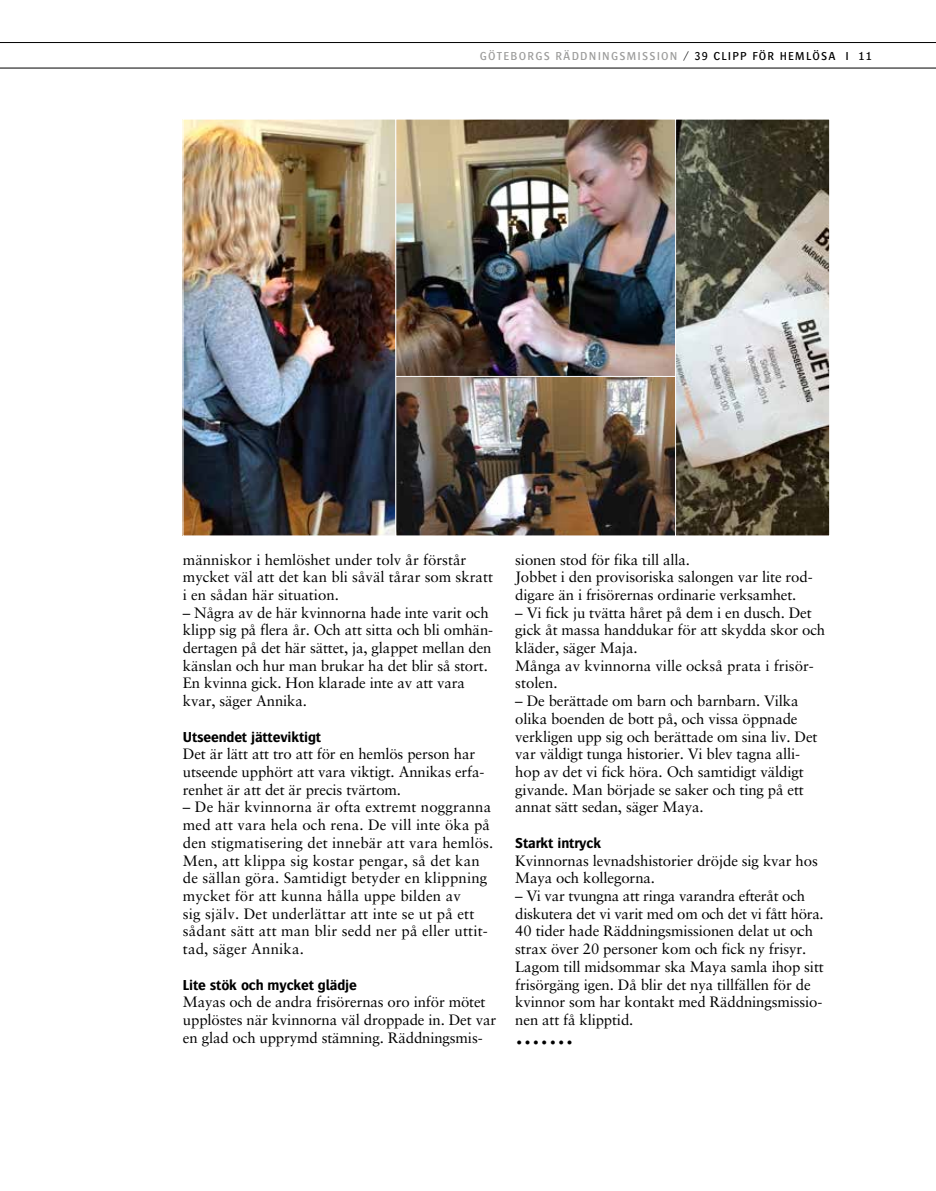
<style>
.page{position:relative;width:936px;height:1191px;background:#fff}
.page>*{position:absolute;margin:0;border:0;box-sizing:border-box;transform-origin:0 0}
.t1{font:30px "Sabon";color:#000}
.t2{font:15px/17.7px "Sabon";letter-spacing:-.01em;color:#000}
.t3{font:15px/17.7px "Sabon";letter-spacing:.01em;color:#000}
.t4{font:700 15px "Bosis";letter-spacing:-.01em;color:#000}
.t5{font:12px "Bosis";letter-spacing:.1em;color:#9d9d9c}
.s1{color:#000}
</style>
<div class="page">
<hr style="left:0;top:42px;width:935px;height:1px;background:#000">
<hr style="left:0;top:68px;width:935px;height:1px;background:#000">
<img style="left:184px;top:121px;width:644px;height:413px">
<div style="left:395px;top:119px;width:281px;height:258px;border:1px solid #fff"></div>
<div style="left:182px;top:119px;width:214px;height:417px;border:1px solid #fff"></div>
<div style="left:675px;top:119px;width:155px;height:417px;border:1px solid #fff"></div>
<p class="t5" style="left:480px;top:50px;width:394px">GÖTEBORGS RÄDDNINGSMISSION <span class="s1">/ 39 CLIPP FÖR HEMLÖSA I 11</span></p>
<p class="t2" style="left:183px;top:550px;width:312px">människor i hemlöshet under tolv år förstår mycket väl att det kan bli såväl tårar som skratt i en sådan här situation.</p>
<p class="t2" style="left:183px;top:603px;width:312px">– Några av de här kvinnorna hade inte varit och klipp sig på flera år. Och att sitta och bli omhän&shy;dertagen på det här sättet, ja, glappet mellan den känslan och hur man brukar ha det blir så stort.<br>En kvinna gick. Hon klarade inte av att vara kvar, säger Annika.</p>
<p class="t4" style="left:183px;top:728px;width:140px">Utseendet jätteviktigt</p>
<p class="t2" style="left:183px;top:745px;width:303px">Det är lätt att tro att för en hemlös person har utseende upphört att vara viktigt. Annikas erfa&shy;renhet är att det är precis tvärtom.</p>
<p class="t3" style="left:183px;top:798px;width:312px">– De här kvinnorna är ofta extremt noggranna med att vara hela och rena. De vill inte öka på den stigmatisering det innebär att vara hemlös.<br>Men, att klippa sig kostar pengar, så det kan de sällan göra. Samtidigt betyder en klippning mycket för att kunna hålla uppe bilden av<br>sig själv. Det underlättar att inte se ut på ett sådant sätt att man blir sedd ner på eller uttit&shy;tad, säger Annika.</p>
<p class="t4" style="left:183px;top:976px;width:175px">Lite stök och mycket glädje</p>
<p class="t2" style="left:183px;top:993px;width:315px">Mayas och de andra frisörernas oro inför mötet upplöstes när kvinnorna väl droppade in. Det var en glad och upprymd stämning. Räddningsmis-</p>
<p class="t2" style="left:515px;top:550px;width:299px">sionen stod för fika till alla.<br>Jobbet i den provisoriska salongen var lite rod&shy;digare än i frisörernas ordinarie verksamhet.</p>
<p class="t2" style="left:515px;top:603px;width:311px">– Vi fick ju tvätta håret på dem i en dusch. Det gick åt massa handdukar för att skydda skor och kläder, säger Maja.<br>Många av kvinnorna ville också prata i frisör&shy;stolen.</p>
<p class="t2" style="left:515px;top:692px;width:304px">– De berättade om barn och barnbarn. Vilka olika boenden de bott på, och vissa öppnade verkligen upp sig och berättade om sina liv. Det var väldigt tunga historier. Vi blev tagna alli&shy;hop av det vi fick höra. Och samtidigt väldigt givande. Man började se saker och ting på ett annat sätt sedan, säger Maya.</p>
<p class="t4" style="left:515px;top:834px;width:87px">Starkt intryck</p>
<p class="t2" style="left:515px;top:851px;width:304px">Kvinnornas levnadshistorier dröjde sig kvar hos<br>Maya och kollegorna.</p>
<p class="t2" style="left:515px;top:886px;width:310px">– Vi var tvungna att ringa varandra efteråt och diskutera det vi varit med om och det vi fått höra.<br>40 tider hade Räddningsmissionen delat ut och strax över 20 personer kom och fick ny frisyr.<br>Lagom till midsommar ska Maya samla ihop sitt frisörgäng igen. Då blir det nya tillfällen för de kvinnor som har kontakt med Räddningsmissio&shy;nen att få klipptid.</p>
<h1 class="t1" style="left:515px;top:1015px;width:60px">.......</h1>
</div>
